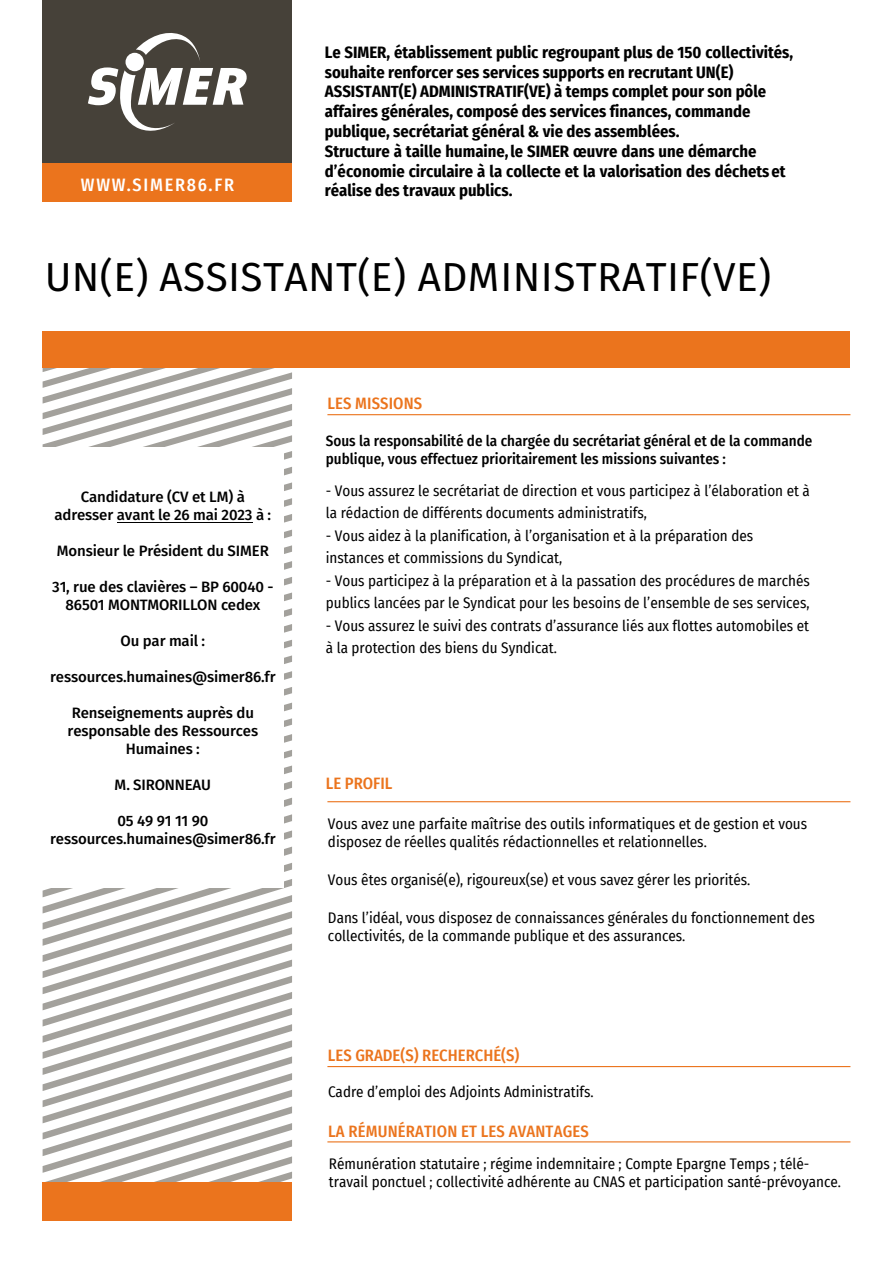
<style>
.page{position:relative;width:893px;height:1263px;background:#fff}
.page>*{position:absolute;margin:0;border:0;box-sizing:border-box;transform-origin:0 0}
.t1{font:40.5px "Fira Sans";letter-spacing:.01em;color:#000}
.t2{font:500 18px "Fira Sans Condensed";letter-spacing:.1em;color:#fff}
.t3{font:700 16.5px/19.8px "Fira Sans Condensed";color:#000}
.t4{font:500 16.5px "Fira Sans Condensed";letter-spacing:.01em;color:#eb741d}
.t5{font:15px/22.5px "Fira Sans Condensed";color:#000}
.t6{font:500 15px/18px "Fira Sans";letter-spacing:-.01em;color:#000;text-align:center}
.t7{font:500 15px/18px "Fira Sans Condensed";color:#000}
</style>
<div class="page">
<div style="left:43px;top:0;width:249px;height:164px;background:#464139"></div>
<div style="left:43px;top:164px;width:249px;height:38px;background:#eb741d"></div>
<svg style="left:88px;top:33px;width:159px;height:98px"></svg>
<hr style="left:327px;top:414px;width:523px;height:1px;background:#eb741d">
<hr style="left:327px;top:801px;width:523px;height:1px;background:#eb741d">
<hr style="left:327px;top:1066px;width:523px;height:1px;background:#eb741d">
<hr style="left:327px;top:1141px;width:523px;height:1px;background:#eb741d">
<svg style="left:43px;top:368px;width:249px;height:815px"></svg>
<div style="left:43px;top:331px;width:807px;height:37px;background:#eb741d"></div>
<div style="left:43px;top:1183px;width:249px;height:38px;background:#eb741d"></div>
<div style="left:42px;top:447px;width:242px;height:441px;background:#fff"></div>
<hr style="left:117px;top:523px;width:136px;height:1px;background:#000">
<p class="t2" style="left:81px;top:171px;width:155px">WWW.SIMER86.FR</p>
<p class="t3" style="left:325px;top:41px;width:470px">Le SIMER, établissement public regroupant plus de 150 collectivités, souhaite renforcer ses services supports en recrutant UN(E)<br>ASSISTANT(E) ADMINISTRATIF(VE) à temps complet pour son pôle affaires générales, composé des services finances, commande publique, secrétariat général &amp; vie des assemblées.<br>Structure à taille humaine, le SIMER œuvre dans une démarche d’économie circulaire à la collecte et la valorisation des déchetset réalise des travaux publics.</p>
<p class="t1" style="left:45px;top:248px;width:728px">UN(E) ASSISTANT(E) ADMINISTRATIF(VE)</p>
<p class="t6" style="left:55px;top:488px;width:218px">Candidature (CV et LM) à adresser avant le 26 mai 2023 à :</p>
<p class="t6" style="left:57px;top:542px;width:213px">Monsieur le Président du SIMER</p>
<p class="t6" style="left:52px;top:578px;width:223px">31, rue des clavières – BP 60040 -<br>86501 MONTMORILLON cedex</p>
<p class="t6" style="left:121px;top:632px;width:86px">Ou par mail :</p>
<p class="t6" style="left:50px;top:668px;width:227px">ressources.humaines@simer86.fr</p>
<p class="t6" style="left:68px;top:704px;width:192px">Renseignements auprès du responsable des Ressources<br>Humaines :</p>
<p class="t6" style="left:115px;top:776px;width:98px">M. SIRONNEAU</p>
<p class="t6" style="left:50px;top:812px;width:227px">05 49 91 11 90 ressources.humaines@simer86.fr</p>
<p class="t4" style="left:327px;top:390px;width:96px">LES MISSIONS</p>
<p class="t7" style="left:326px;top:431px;width:488px">Sous la responsabilité de la chargée du secrétariat général et de la commande publique, vous effectuez prioritairement les missions suivantes :</p>
<p class="t5" style="left:326px;top:479px;width:486px">- Vous assurez le secrétariat de direction et vous participez à l’élaboration et à la rédaction de différents documents administratifs,</p>
<p class="t5" style="left:326px;top:524px;width:429px">- Vous aidez à la planification, à l’organisation et à la préparation des instances et commissions du Syndicat,</p>
<p class="t5" style="left:326px;top:569px;width:485px">- Vous participez à la préparation et à la passation des procédures de marchés publics lancées par le Syndicat pour les besoins de l’ensemble de ses services,</p>
<p class="t5" style="left:326px;top:614px;width:485px">- Vous assurez le suivi des contrats d’assurance liés aux flottes automobiles et à la protection des biens du Syndicat.</p>
<p class="t4" style="left:326px;top:770px;width:68px">LE PROFIL</p>
<p class="t5" style="left:328px;top:814px;width:481px;line-height:18px">Vous avez une parfaite maîtrise des outils informatiques et de gestion et vous disposez de réelles qualités rédactionnelles et relationnelles.</p>
<p class="t5" style="left:328px;top:868px;width:424px">Vous êtes organisé(e), rigoureux(se) et vous savez gérer les priorités.</p>
<p class="t5" style="left:328px;top:908px;width:488px;line-height:18px">Dans l’idéal, vous disposez de connaissances générales du fonctionnement des collectivités, de la commande publique et des assurances.</p>
<p class="t4" style="left:328px;top:1042px;width:193px">LES GRADE(S) RECHERCHÉ(S)</p>
<p class="t5" style="left:328px;top:1080px;width:267px">Cadre d’emploi des Adjoints Administratifs.</p>
<p class="t4" style="left:328px;top:1118px;width:262px">LA RÉMUNÉRATION ET LES AVANTAGES</p>
<p class="t5" style="left:329px;top:1155px;width:514px;line-height:18px">Rémunération statutaire ; régime indemnitaire ; Compte Epargne Temps ; télé&shy;travail ponctuel ; collectivité adhérente au CNAS et participation santé-prévoyance.</p>
</div>
